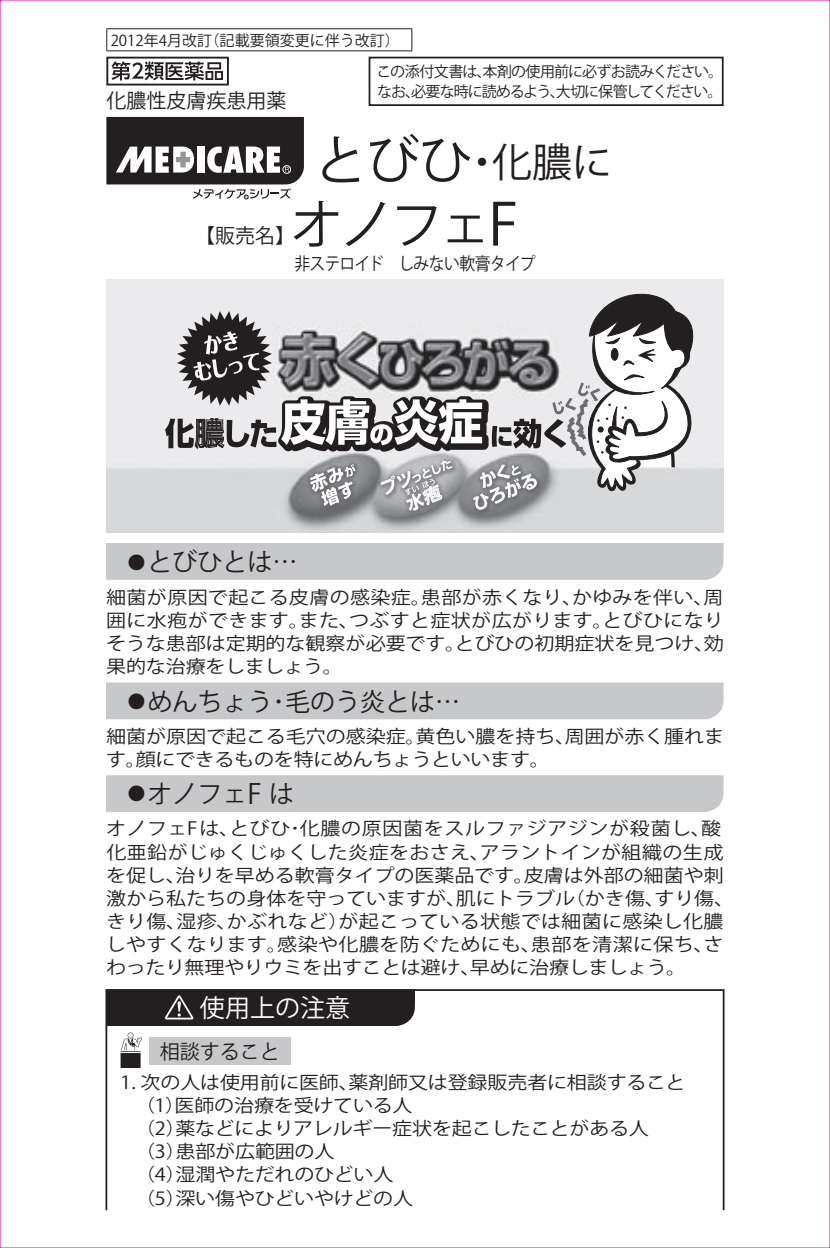
<style>
.page{position:relative;width:830px;height:1248px;background:#fff}
.page>*{position:absolute;margin:0;border:0;box-sizing:border-box;transform-origin:0 0}
.t1{font:700 52.5px/64px "Shin Go";letter-spacing:-.045em;color:#231f20;text-align:center}
.t2{font:700 40px "Shin Go";color:#231f20}
.t3{font:500 31px "Shin Go";color:#231f20}
.t4{font:700 25px "Shin Go";color:#231f20}
.t5{font:700 25px "Shin Go";color:#fff}
.t6{font:500 20px "Shin Go";color:#231f20}
.t7{font:20px "Shin Go";color:#231f20}
.t8{font:18px/23.2px "Shin Go";color:#231f20;scale:1.11 1}
.t9{font:18px "Shin Go";letter-spacing:-.02em;color:#231f20;scale:1.11 1}
.t10{font:18px "Shin Go";letter-spacing:.03em;color:#231f20;scale:1.11 1}
.t11{font:18px "Shin Go";letter-spacing:.02em;color:#231f20;scale:1.11 1}
.t12{font:17.5px "Shin Go";letter-spacing:-.045em;color:#231f20;scale:.9 1}
.t13{font:17.5px "Shin Go";letter-spacing:-.045em;color:#231f20}
.t14{font:15px "Shin Go";letter-spacing:-.04em;color:#231f20}
.t15{font:15px "Shin Go";letter-spacing:-.07em;color:#231f20}
.t16{font:15px "Shin Go";color:#231f20}
.s1{font-size:57.5px}
.s2{font-size:27.5px}
</style>
<div class="page">
<div style="left:106px;top:543px;width:617px;height:36px;background:#c7c8ca"></div>
<div style="left:106px;top:682px;width:617px;height:37px;background:#c7c8ca"></div>
<div style="left:106px;top:775px;width:617px;height:37px;background:#c7c8ca"></div>
<div style="left:105px;top:989px;width:619px;height:221px;border:2px solid #231f20"></div>
<svg style="left:111px;top:61px;width:112px;height:19px"></svg>
<div style="left:106px;top:57px;width:123px;height:28px;border:2px solid #231f20"></div>
<div style="left:368px;top:57px;width:355px;height:49px;border:2px solid #231f20"></div>
<div style="left:149px;top:1037px;width:142px;height:27px;background:#c7c8ca"></div>
<img style="left:106px;top:279px;width:616px;height:254px">
<svg style="left:106px;top:117px;width:198px;height:82px"></svg>
<hr style="left:106px;top:28px;width:306px;height:1px;background:#231f20">
<svg style="left:106px;top:29px;width:1px;height:21px"></svg>
<svg style="left:411px;top:29px;width:1px;height:21px"></svg>
<hr style="left:106px;top:50px;width:306px;height:1px;background:#231f20">
<div style="left:106px;top:989px;width:309px;height:36px;background:#231f20"></div>
<svg style="left:120px;top:1032px;width:22px;height:35px"></svg>
<svg style="left:165px;top:291px;width:531px;height:220px"></svg>
<p class="t16" style="left:111px;top:32px;width:103px">2012年4月改訂</p>
<p class="t16" style="left:204px;top:32px;width:197px">（記載要領変更に伴う改訂(</p>
<p class="t14" style="left:376px;top:63px;width:348px">この添付文書は本剤の使用前に必ずお読みください。</p>
<p class="t14" style="left:476px;top:63px;width:16px">、</p>
<p class="t6" style="left:106px;top:89px;width:182px">化膿性皮膚疾患用薬</p>
<p class="t15" style="left:377px;top:83px;width:347px">なお必要な時に読めるよう大切に保管してください。</p>
<p class="t14" style="left:405px;top:83px;width:16px">、</p>
<p class="t14" style="left:549px;top:83px;width:16px">、</p>
<p class="t6" style="left:195px;top:224px;width:101px">【販売名】</p>
<h1 class="t1" style="left:290px;top:129px;width:229px">とびひ<br>オノフェ<span class="s1">F</span></h1>
<h2 class="t2" style="left:492px;top:140px;width:121px">化膿に</h2>
<h2 class="t2" style="left:462px;top:140px;width:41px">・</h2>
<p class="t12" style="left:294px;top:254px;width:101px">非ステロイド</p>
<p class="t12" style="left:398px;top:254px;width:154px">しみない軟膏タイプ</p>
<h3 class="t3" style="left:194px;top:416px;width:32px">膿</h3>
<h3 class="t4" style="left:147px;top:548px;width:151px">とびひとは...</h3>
<p class="t13" style="left:128px;top:552px;width:19px">●</p>
<p class="t8" style="left:106px;top:585px;width:293px">細菌が原因で起こる皮膚の感染症。</p>
<p class="t8" style="left:421px;top:585px;width:146px">患部が赤くなり、</p>
<p class="t8" style="left:571px;top:585px;width:138px">かゆみを伴い周、</p>
<p class="t8" style="left:602px;top:609px;width:111px">とびひになり</p>
<p class="t8" style="left:106px;top:609px;width:184px">囲に水疱ができます。</p>
<p class="t8" style="left:349px;top:609px;width:239px">つぶすと症状が広がります。</p>
<p class="t8" style="left:299px;top:609px;width:56px">また、</p>
<p class="t8" style="left:454px;top:632px;width:243px">とびひの初期症状を見つけ効、</p>
<p class="t8" style="left:106px;top:632px;width:325px">そうな患部は定期的な観察が必要です。果的な治療をしましょう。</p>
<h3 class="t4" style="left:147px;top:687px;width:314px">めんちょう･毛のう炎とは...</h3>
<p class="t13" style="left:128px;top:691px;width:19px">●</p>
<p class="t8" style="left:136px;top:724px;width:374px;text-indent:-29px">細菌が原因で起こる毛穴の感染症。<br>顔にできるものを特にめんちょうといいます。</p>
<p class="t8" style="left:564px;top:724px;width:145px">周囲が赤く腫れま</p>
<p class="t8" style="left:415px;top:724px;width:145px">黄色い膿を持ち、</p>
<p class="t8" style="left:106px;top:747px;width:37px">す。</p>
<h3 class="t4" style="left:147px;top:780px;width:148px">オノフェ<span class="s2">F</span> は</h3>
<p class="t13" style="left:128px;top:784px;width:19px">●</p>
<p class="t10" style="left:229px;top:818px;width:444px">とびひ･化膿の原因菌をスルファジアジンが殺菌し酸、</p>
<p class="t8" style="left:106px;top:817px;width:121px">オノフェFは、</p>
<p class="t8" style="left:106px;top:840px;width:347px">化亜鉛がじゅくじゅくした炎症をおさえ、</p>
<p class="t8" style="left:479px;top:840px;width:221px">アラントインが組織の生成</p>
<p class="t8" style="left:175px;top:863px;width:324px">治りを早める軟膏タイプの医薬品です。</p>
<p class="t8" style="left:523px;top:863px;width:182px">皮膚は外部の細菌や刺</p>
<p class="t8" style="left:106px;top:863px;width:73px">を促し、</p>
<p class="t8" style="left:455px;top:886px;width:109px">肌にトラブル</p>
<p class="t8" style="left:338px;top:886px;width:348px;text-indent:-232px">激から私たちの身体を守っていますが、<br>が起こっている状態では細菌に感染し化膿</p>
<p class="t8" style="left:564px;top:886px;width:91px">（かき傷、</p>
<p class="t8" style="left:654px;top:886px;width:73px">すり傷、</p>
<p class="t8" style="left:226px;top:910px;width:111px">かぶれなど）</p>
<p class="t8" style="left:106px;top:910px;width:74px">きり傷、</p>
<p class="t8" style="left:176px;top:910px;width:56px">湿疹、</p>
<p class="t8" style="left:277px;top:933px;width:239px">感染や化膿を防ぐためにも、</p>
<p class="t11" style="left:530px;top:934px;width:175px">患部を清潔に保ちさ、</p>
<p class="t8" style="left:106px;top:933px;width:164px">しやすくなります。</p>
<p class="t9" style="left:106px;top:957px;width:338px">わったり無理やりウミを出すことは避け、</p>
<h3 class="t5" style="left:200px;top:993px;width:151px">使用上の注意</h3>
<p class="t7" style="left:160px;top:1040px;width:121px">相談すること</p>
<p class="t8" style="left:348px;top:1070px;width:305px">薬剤師又は登録販売者に相談すること</p>
<p class="t9" style="left:469px;top:957px;width:196px">早めに治療しましょう。</p>
<p class="t8" style="left:174px;top:1070px;width:216px;text-indent:-54px">1. 次の人は使用前に医師、<br>医師の治療を受けている人</p>
<p class="t8" style="left:175px;top:1093px;width:428px;text-indent:-40px">（）1<br>薬などによりアレルギー症状を起こしたことがある人</p>
<p class="t8" style="left:175px;top:1117px;width:145px;text-indent:-40px">（2）<br>患部が広範囲の人</p>
<p class="t8" style="left:175px;top:1140px;width:198px;text-indent:-40px">（3）<br>湿潤やただれのひどい人</p>
<p class="t8" style="left:175px;top:1163px;width:215px;text-indent:-40px">（4）<br>深い傷やひどいやけどの人</p>
<p class="t8" style="left:135px;top:1186px;width:47px">（5）</p>
</div>
